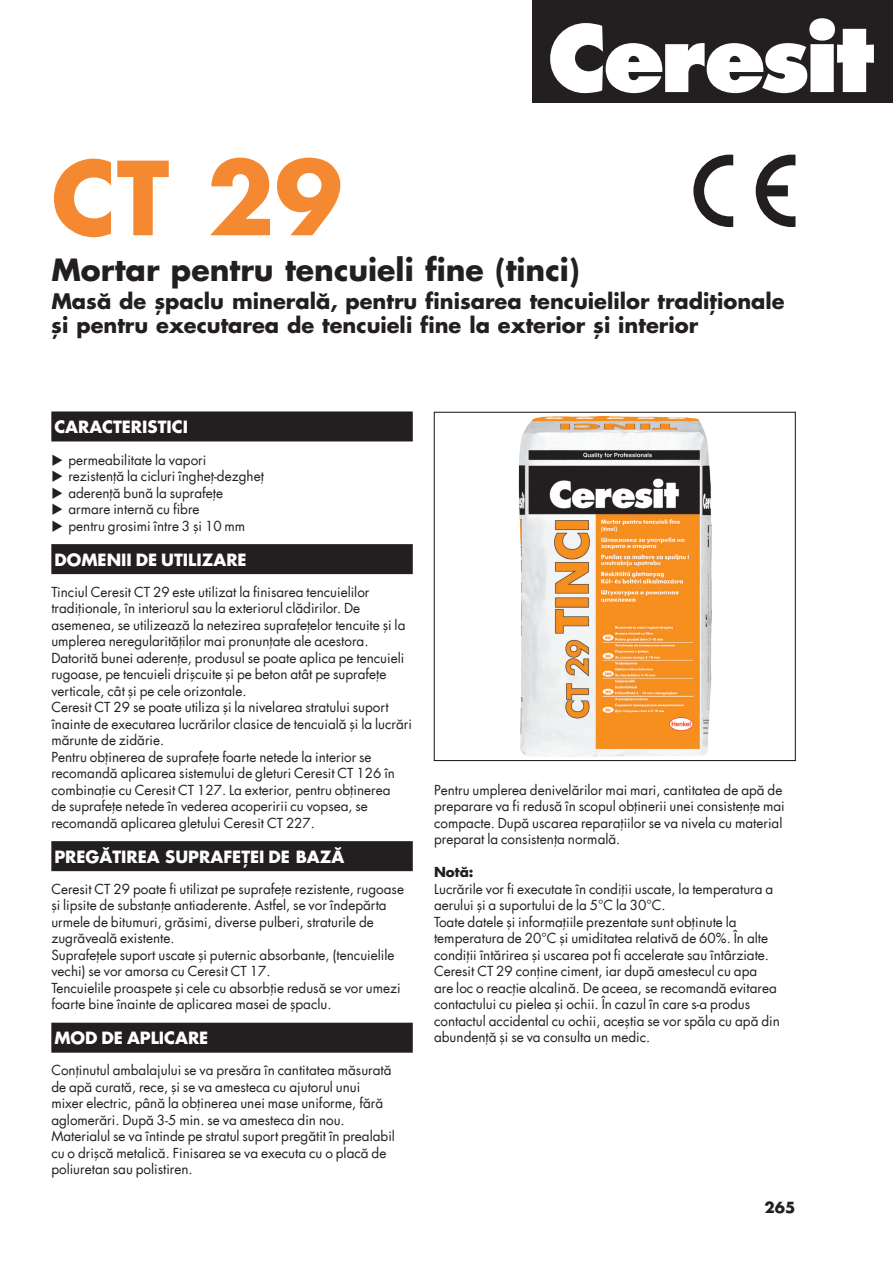
<style>
.page{position:relative;width:893px;height:1263px;background:#fff}
.page>*{position:absolute;margin:0;border:0;box-sizing:border-box;transform-origin:0 0}
.t1{font:700 99px "Futura Portos";color:#f58932}
.t2{font:700 30px "Futura Std";color:#231f20}
.t3{font:700 21px/24px "Futura Std";color:#231f20}
.t4{font:700 16.5px "Futura Std";color:#fff}
.t5{font:700 15px "Futura Std";color:#231f20}
.t6{font:13.5px/16.5px "Futura Std";color:#231f20}
.t7{font:700 13.5px "Futura Std";color:#231f20}
</style>
<div class="page">
<div style="left:51px;top:411px;width:362px;height:30px;background:#231f20"></div>
<div style="left:51px;top:544px;width:362px;height:30px;background:#231f20"></div>
<div style="left:51px;top:841px;width:362px;height:30px;background:#231f20"></div>
<div style="left:51px;top:1023px;width:362px;height:30px;background:#231f20"></div>
<img style="left:518px;top:417px;width:193px;height:339px">
<svg style="left:693px;top:155px;width:40px;height:72px"></svg>
<svg style="left:756px;top:155px;width:39px;height:72px"></svg>
<div style="left:533px;top:0;width:360px;height:103px;background:#231f20"></div>
<svg style="left:550px;top:18px;width:324px;height:75px"></svg>
<h1 class="t1" style="left:51px;top:129px;width:293px">CT 29</h1>
<h2 class="t2" style="left:51px;top:250px;width:530px">Mortar pentru tencuieli fine (tinci)</h2>
<h3 class="t3" style="left:51px;top:289px;width:735px">Masă de șpaclu minerală, pentru finisarea tencuielilor tradiționale și pentru executarea de tencuieli fine la exterior și interior</h3>
<p class="t4" style="left:54px;top:416px;width:135px">CARACTERISTICI</p>
<p class="t6" style="left:68px;top:451px;width:197px">permeabilitate la vapori rezistență la cicluri îngheț-dezgheț aderență bună la suprafețe armare internă cu fibre<br>pentru grosimi între 3 și 10 mm</p>
<p class="t4" style="left:54px;top:548px;width:194px">DOMENII DE UTILIZARE</p>
<p class="t6" style="left:51px;top:583px;width:362px">Tinciul Ceresit CT 29 este utilizat la finisarea tencuielilor tradiționale, în interiorul sau la exteriorul clădirilor. De asemenea, se utilizează la netezirea suprafețelor tencuite și la umplerea neregularităților mai pronunțate ale acestora.<br>Datorită bunei aderențe, produsul se poate aplica pe tencuieli rugoase, pe tencuieli drișcuite și pe beton atât pe suprafețe verticale, cât și pe cele orizontale.<br>Ceresit CT 29 se poate utiliza și la nivelarea stratului suport înainte de executarea lucrărilor clasice de tencuială și la lucrări mărunte de zidărie.<br>Pentru obținerea de suprafețe foarte netede la interior se recomandă aplicarea sistemului de gleturi Ceresit CT 126 în combinație cu Ceresit CT 127. La exterior, pentru obținerea<br>de suprafețe netede în vederea acoperirii cu vopsea, se recomandă aplicarea gletului Ceresit CT 227.</p>
<p class="t4" style="left:54px;top:845px;width:291px">PREGĂTIREA SUPRAFEȚEI DE BAZĂ</p>
<p class="t6" style="left:51px;top:880px;width:354px">Ceresit CT 29 poate fi utilizat pe suprafețe rezistente, rugoase și lipsite de substanțe antiaderente. Astfel, se vor îndepărta urmele de bitumuri, grăsimi, diverse pulberi, straturile de zugrăveală existente.<br>Suprafețele suport uscate și puternic absorbante, (tencuielile vechi) se vor amorsa cu Ceresit CT 17.<br>Tencuielile proaspete și cele cu absorbție redusă se vor umezi foarte bine înainte de aplicarea masei de șpaclu.</p>
<p class="t4" style="left:54px;top:1027px;width:156px">MOD DE APLICARE</p>
<p class="t6" style="left:51px;top:1062px;width:345px">Conținutul ambalajului se va presăra în cantitatea măsurată de apă curată, rece, și se va amesteca cu ajutorul unui mixer electric, până la obținerea unei mase uniforme, fără aglomerări. După 3-5 min. se va amesteca din nou.<br>Materialul se va întinde pe stratul suport pregătit în prealabil cu o drișcă metalică. Finisarea se va executa cu o placă de poliuretan sau polistiren.</p>
<p class="t6" style="left:434px;top:781px;width:352px">Pentru umplerea denivelărilor mai mari, cantitatea de apă de preparare va fi redusă în scopul obținerii unei consistențe mai compacte. După uscarea reparațiilor se va nivela cu material preparat la consistența normală.</p>
<p class="t7" style="left:434px;top:863px;width:41px">Notă:</p>
<p class="t6" style="left:434px;top:880px;width:347px">Lucrările vor fi executate în condiții uscate, la temperatura a aerului și a suportului de la 5°C la 30°C.<br>Toate datele și informațiile prezentate sunt obținute la temperatura de 20°C și umiditatea relativă de 60%. În alte condiții întărirea și uscarea pot fi accelerate sau întârziate.<br>Ceresit CT 29 conține ciment, iar după amestecul cu apa are loc o reacție alcalină. De aceea, se recomandă evitarea contactului cu pielea și ochii. În cazul în care s-a produs contactul accidental cu ochii, aceștia se vor spăla cu apă din abundență și se va consulta un medic.</p>
<p class="t5" style="left:765px;top:1197px;width:32px">265</p>
</div>
